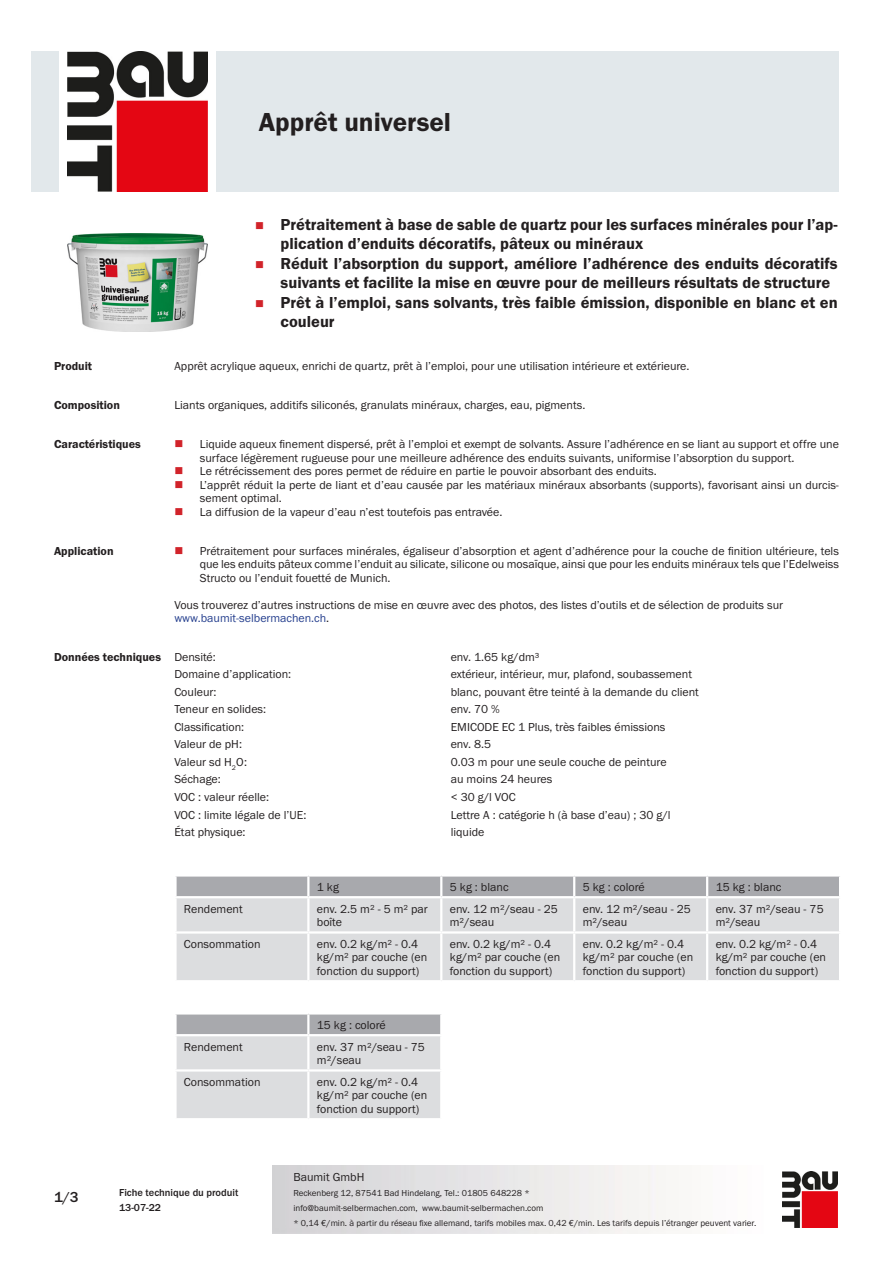
<style>
.page{position:relative;width:893px;height:1263px;background:#fff}
.page>*{position:absolute;margin:0;border:0;box-sizing:border-box;transform-origin:0 0}
.PDS_Produktname{font:27px "BM Franklin Gothic URW Dem";color:#231f20}
.t1{font:16.5px/19.5px "BM Franklin Gothic URW Dem";color:#231f20}
.t2{font:500 15px "BM Franklin Gothic URW";color:#231f20}
.PDS_Standard{font:12px/13.5px "BM Franklin Gothic URW Boo";color:#231f20}
.PDS_Standard_linksbü{font:12px/13.5px "BM Franklin Gothic URW Boo";color:#231f20}
.PDS_Header{font:12px "BM Franklin Gothic URW Dem";color:#231f20}
.PDS_Standard-2{font:12px "BM Franklin Gothic URW Boo";color:#253f8e}
.t3{font:500 10.5px/15px "BM Franklin Gothic URW";color:#231f20}
.t4{font:9px/15px "BM Franklin Gothic URW Boo";color:#231f20}
.s1{color:#231f20}
</style>
<div class="page">
<img style="left:782px;top:1171px;width:56px;height:56px">
<div style="left:32px;top:51px;width:27px;height:140px;background:#e2e8eb"></div>
<img style="left:68px;top:51px;width:139px;height:140px">
<div style="left:216px;top:51px;width:623px;height:140px;background:#e2e8eb"></div>
<img style="left:68px;top:234px;width:140px;height:98px">
<div style="left:177px;top:876px;width:662px;height:20px;background:#a8a9ad"></div>
<div style="left:177px;top:898px;width:662px;height:82px;background:#dcdddf"></div>
<hr style="left:307px;top:876px;width:2px;height:20px;background:#fff">
<hr style="left:440px;top:876px;width:2px;height:20px;background:#fff">
<hr style="left:573px;top:876px;width:2px;height:20px;background:#fff">
<hr style="left:706px;top:876px;width:2px;height:20px;background:#fff">
<hr style="left:307px;top:898px;width:2px;height:33px;background:#fff">
<hr style="left:440px;top:898px;width:2px;height:33px;background:#fff">
<hr style="left:573px;top:898px;width:2px;height:33px;background:#fff">
<hr style="left:706px;top:898px;width:2px;height:33px;background:#fff">
<hr style="left:174px;top:931px;width:134px;height:3px;background:#fff">
<hr style="left:308px;top:931px;width:133px;height:3px;background:#fff">
<hr style="left:307px;top:934px;width:2px;height:46px;background:#fff">
<hr style="left:441px;top:931px;width:133px;height:3px;background:#fff">
<hr style="left:440px;top:934px;width:2px;height:46px;background:#fff">
<hr style="left:574px;top:931px;width:133px;height:3px;background:#fff">
<hr style="left:573px;top:934px;width:2px;height:46px;background:#fff">
<hr style="left:707px;top:931px;width:134px;height:3px;background:#fff">
<hr style="left:706px;top:934px;width:2px;height:46px;background:#fff">
<svg style="left:177px;top:1014px;width:263px;height:104px;background:#d2d3d5"></svg>
<hr style="left:307px;top:1014px;width:2px;height:20px;background:#fff">
<hr style="left:174px;top:1034px;width:134px;height:2px;background:#fff">
<hr style="left:308px;top:1034px;width:134px;height:2px;background:#fff">
<hr style="left:307px;top:1036px;width:2px;height:33px;background:#fff">
<hr style="left:174px;top:1069px;width:134px;height:2px;background:#fff">
<hr style="left:308px;top:1069px;width:134px;height:2px;background:#fff">
<hr style="left:307px;top:1071px;width:2px;height:47px;background:#fff">
<p class="PDS_Produktname" style="left:259px;top:106px;width:194px">Apprêt universel</p>
<p class="t1" style="left:281px;top:215px;width:559px">Prétraitement à base de sable de quartz pour les surfaces minérales pour l’ap&shy;plication d’enduits décoratifs, pâteux ou minéraux</p>
<p class="t1" style="left:281px;top:254px;width:558px">Réduit l’absorption du support, améliore l’adhérence des enduits décoratifs suivants et facilite la mise en œuvre pour de meilleurs résultats de structure</p>
<p class="t1" style="left:281px;top:293px;width:559px">Prêt à l’emploi, sans solvants, très faible émission, disponible en blanc et en couleur</p>
<p class="PDS_Header" style="left:54px;top:359px;width:40px">Produit</p>
<p class="PDS_Standard" style="left:174px;top:360px;width:517px">Apprêt acrylique aqueux, enrichi de quartz, prêt à l’emploi, pour une utilisation intérieure et extérieure.</p>
<p class="PDS_Header" style="left:54px;top:398px;width:67px">Composition</p>
<p class="PDS_Standard" style="left:174px;top:399px;width:412px">Liants organiques, additifs siliconés, granulats minéraux, charges, eau, pigments.</p>
<p class="PDS_Header" style="left:54px;top:437px;width:88px">Caractéristiques</p>
<p class="PDS_Standard" style="left:200px;top:438px;width:640px">Liquide aqueux finement dispersé, prêt à l’emploi et exempt de solvants. Assure l’adhérence en se liant au support et offre une surface légèrement rugueuse pour une meilleure adhérence des enduits suivants, uniformise l’absorption du support.</p>
<p class="PDS_Standard" style="left:200px;top:465px;width:458px">Le rétrécissement des pores permet de réduire en partie le pouvoir absorbant des enduits.</p>
<p class="PDS_Standard" style="left:200px;top:478px;width:641px">L’apprêt réduit la perte de liant et d’eau causée par les matériaux minéraux absorbants (supports), favorisant ainsi un durcis&shy;sement optimal.</p>
<p class="PDS_Standard" style="left:200px;top:505px;width:304px">La diffusion de la vapeur d’eau n’est toutefois pas entravée.</p>
<p class="PDS_Header" style="left:54px;top:543px;width:61px">Application</p>
<p class="PDS_Standard" style="left:200px;top:544px;width:641px;text-align:justify">Prétraitement pour surfaces minérales, égaliseur d’absorption et agent d’adhérence pour la couche de finition ultérieure, tels que les enduits pâteux comme l’enduit au silicate, silicone ou mosaïque, ainsi que pour les enduits minéraux tels que l’Edelweiss Structo ou l’enduit fouetté de Munich.</p>
<p class="PDS_Standard" style="left:174px;top:598px;width:610px">Vous trouverez d’autres instructions de mise en œuvre avec des photos, des listes d’outils et de sélection de produits sur</p>
<p class="PDS_Standard-2" style="left:174px;top:611px;width:156px">www.baumit-selbermachen.ch<span class="s1">.</span></p>
<p class="PDS_Header" style="left:54px;top:649px;width:109px">Données techniques</p>
<p class="PDS_Standard_linksbü" style="left:174px;top:650px;width:43px">Densité:</p>
<p class="PDS_Standard_linksbü" style="left:451px;top:650px;width:90px">env. 1.65 kg/dm³</p>
<p class="PDS_Standard_linksbü" style="left:174px;top:668px;width:118px">Domaine d’application:</p>
<p class="PDS_Standard_linksbü" style="left:451px;top:668px;width:243px">extérieur, intérieur, mur, plafond, soubassement</p>
<p class="PDS_Standard_linksbü" style="left:174px;top:685px;width:44px">Couleur:</p>
<p class="PDS_Standard_linksbü" style="left:451px;top:685px;width:250px">blanc, pouvant être teinté à la demande du client</p>
<p class="PDS_Standard_linksbü" style="left:174px;top:703px;width:93px">Teneur en solides:</p>
<p class="PDS_Standard_linksbü" style="left:451px;top:703px;width:51px">env. 70 %</p>
<p class="PDS_Standard_linksbü" style="left:174px;top:720px;width:71px">Classification:</p>
<p class="PDS_Standard_linksbü" style="left:451px;top:720px;width:216px">EMICODE EC 1 Plus, très faibles émissions</p>
<p class="PDS_Standard_linksbü" style="left:174px;top:738px;width:69px">Valeur de pH:</p>
<p class="PDS_Standard_linksbü" style="left:451px;top:738px;width:42px">env. 8.5</p>
<p class="PDS_Standard_linksbü" style="left:174px;top:755px;width:74px">Valeur sd H<sub>2</sub>O:</p>
<p class="PDS_Standard_linksbü" style="left:451px;top:755px;width:217px">0.03 m pour une seule couche de peinture</p>
<p class="PDS_Standard_linksbü" style="left:174px;top:773px;width:48px">Séchage:</p>
<p class="PDS_Standard_linksbü" style="left:451px;top:773px;width:103px">au moins 24 heures</p>
<p class="PDS_Standard_linksbü" style="left:174px;top:790px;width:96px">VOC : valeur réelle:</p>
<p class="PDS_Standard_linksbü" style="left:451px;top:790px;width:66px">&lt; 30 g/l VOC</p>
<p class="PDS_Standard_linksbü" style="left:174px;top:808px;width:134px">VOC : limite légale de l’UE:</p>
<p class="PDS_Standard_linksbü" style="left:451px;top:808px;width:221px">Lettre A : catégorie h (à base d’eau) ; 30 g/l</p>
<p class="PDS_Standard_linksbü" style="left:174px;top:825px;width:73px">État physique:</p>
<p class="PDS_Standard_linksbü" style="left:451px;top:825px;width:35px">liquide</p>
<p class="PDS_Standard_linksbü" style="left:317px;top:880px;width:24px">1 kg</p>
<p class="PDS_Standard_linksbü" style="left:450px;top:880px;width:60px">5 kg : blanc</p>
<p class="PDS_Standard_linksbü" style="left:583px;top:880px;width:63px">5 kg : coloré</p>
<p class="PDS_Standard_linksbü" style="left:716px;top:880px;width:67px">15 kg : blanc</p>
<p class="PDS_Standard_linksbü" style="left:184px;top:902px;width:60px">Rendement</p>
<p class="PDS_Standard_linksbü" style="left:317px;top:902px;width:112px">env. 2.5 m² - 5 m² par boîte</p>
<p class="PDS_Standard_linksbü" style="left:450px;top:902px;width:110px">env. 12 m²/seau - 25 m²/seau</p>
<p class="PDS_Standard_linksbü" style="left:583px;top:902px;width:110px">env. 12 m²/seau - 25 m²/seau</p>
<p class="PDS_Standard_linksbü" style="left:716px;top:902px;width:110px">env. 37 m²/seau - 75 m²/seau</p>
<p class="PDS_Standard_linksbü" style="left:184px;top:937px;width:78px">Consommation</p>
<p class="PDS_Standard_linksbü" style="left:317px;top:937px;width:112px">env. 0.2 kg/m² - 0.4 kg/m² par couche (en fonction du support)</p>
<p class="PDS_Standard_linksbü" style="left:450px;top:937px;width:112px">env. 0.2 kg/m² - 0.4 kg/m² par couche (en fonction du support)</p>
<p class="PDS_Standard_linksbü" style="left:583px;top:937px;width:112px">env. 0.2 kg/m² - 0.4 kg/m² par couche (en fonction du support)</p>
<p class="PDS_Standard_linksbü" style="left:716px;top:937px;width:112px">env. 0.2 kg/m² - 0.4 kg/m² par couche (en fonction du support)</p>
<p class="PDS_Standard_linksbü" style="left:317px;top:1018px;width:70px">15 kg : coloré</p>
<p class="PDS_Standard_linksbü" style="left:184px;top:1040px;width:60px">Rendement</p>
<p class="PDS_Standard_linksbü" style="left:317px;top:1040px;width:110px">env. 37 m²/seau - 75 m²/seau</p>
<p class="PDS_Standard_linksbü" style="left:184px;top:1075px;width:78px">Consommation</p>
<p class="PDS_Standard_linksbü" style="left:317px;top:1075px;width:112px">env. 0.2 kg/m² - 0.4 kg/m² par couche (en fonction du support)</p>
<p class="t2" style="left:54px;top:1188px;width:26px">1/3</p>
<p class="t3" style="left:119px;top:1185px;width:121px">Fiche technique du produit<br>13-07-22</p>
<p class="PDS_Standard" style="left:293px;top:1170px;width:73px">Baumit GmbH</p>
<p class="t4" style="left:293px;top:1186px;width:464px">Reckenberg 12, 87541 Bad Hindelang, Tel.: 01805 648228 *<br>info@baumit-selbermachen.com, www.baumit-selbermachen.com<br>* 0,14 €/min. à partir du réseau fixe allemand, tarifs mobiles max. 0,42 €/min. Les tarifs depuis l’étranger peuvent varier.</p>
</div>
